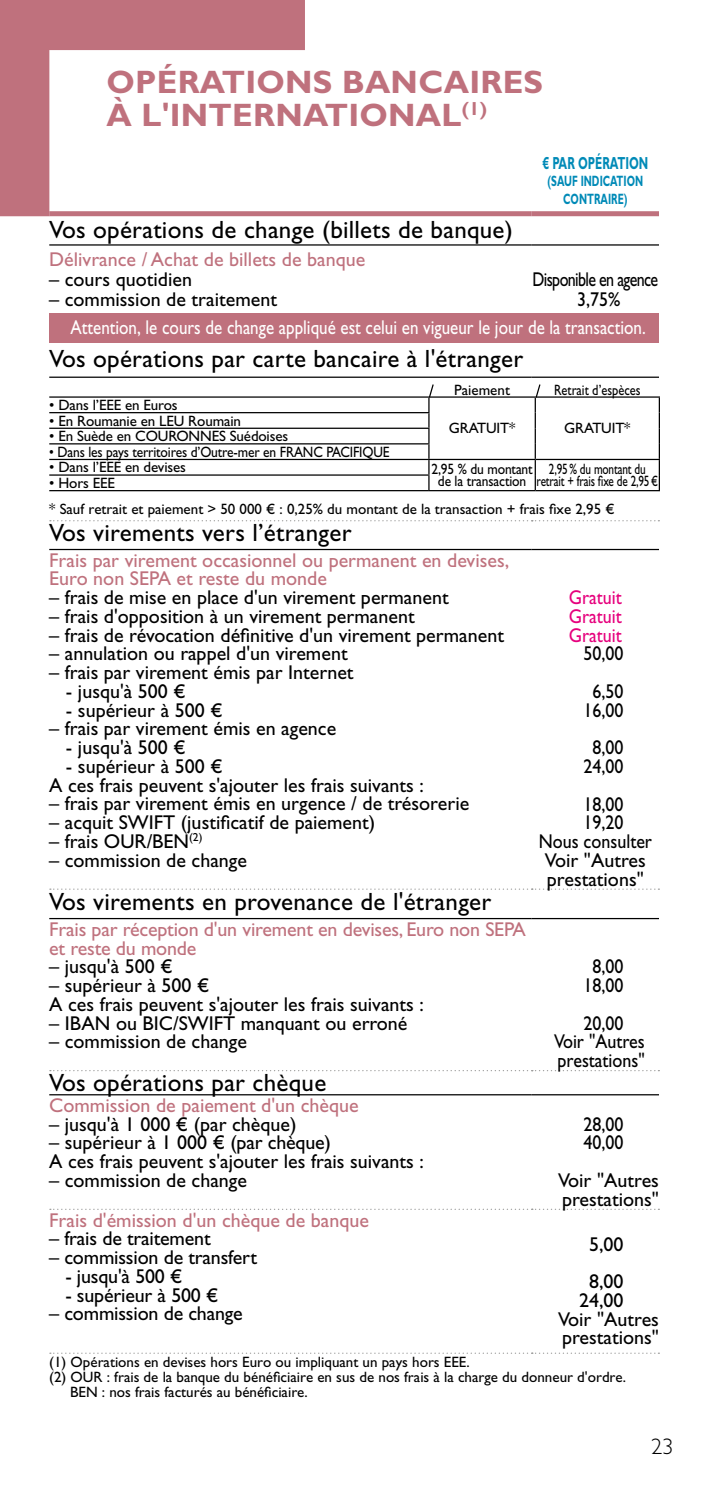
<style>
.page{position:relative;width:709px;height:1489px;background:#fff}
.page>*{position:absolute;margin:0;border:0;box-sizing:border-box;transform-origin:0 0}
.t1{font:700 32.5px/32.5px "Gill Sans Std";letter-spacing:.01em;color:#bf717d}
.t2{font:25px "Gill Sans Std";letter-spacing:.01em;color:#000}
.t3{font:300 22.5px "Gill Sans Std";color:#000}
.t4{font:20px/18.8px "Gill Sans Std";color:#000}
.t5{font:20px/18.8px "Gill Sans Std";color:#bf717d}
.t6{font:20px/18.8px "Gill Sans Std";color:#000;text-align:center;scale:.9 1}
.t7{font:20px "Gill Sans Std";color:#fff;scale:.85 1}
.t8{font:20px/20px "Gill Sans Std";letter-spacing:-.04em;color:#000;text-align:center;scale:.8 1}
.t9{font:20px/18.8px "Gill Sans Std";color:#e6007d;text-align:justify;scale:.9 1}
.t10{font:700 17.5px "Gill Sans Std";color:#008ab7;scale:.64 1}
.t11{font:15px "Gill Sans Std";color:#000}
.t12{font:15px/12.5px "Gill Sans Std";color:#000;text-align:center;scale:.9 1}
.t13{font:15px "Gill Sans Std";color:#000;scale:.75 1}
.t14{font:700 15px/17.5px "Gill Sans Std";color:#008ab7;text-align:center;scale:.64 1}
.t15{font:15px "Gill Sans Std";color:#000;scale:.83 1}
</style>
<div class="page">
<div style="left:49px;top:313px;width:610px;height:30px;background:#bf717d"></div>
<svg style="left:50px;top:520px;width:609px;height:1px"></svg>
<svg style="left:50px;top:888px;width:609px;height:1px"></svg>
<svg style="left:50px;top:1070px;width:609px;height:1px"></svg>
<svg style="left:50px;top:1208px;width:609px;height:1px"></svg>
<hr style="left:49px;top:917px;width:482px;height:2px;background:#000">
<hr style="left:531px;top:917px;width:128px;height:2px;background:#000">
<hr style="left:49px;top:1094px;width:482px;height:1px;background:#000">
<hr style="left:531px;top:1094px;width:128px;height:1px;background:#000">
<div style="left:49px;top:211px;width:482px;height:5px;background:#bf717d"></div>
<div style="left:531px;top:211px;width:128px;height:5px;background:#bf717d"></div>
<hr style="left:49px;top:549px;width:482px;height:1px;background:#000">
<hr style="left:531px;top:549px;width:128px;height:1px;background:#000">
<hr style="left:49px;top:376px;width:482px;height:2px;background:#000">
<hr style="left:531px;top:376px;width:128px;height:2px;background:#000">
<hr style="left:49px;top:244px;width:482px;height:1px;background:#000">
<hr style="left:531px;top:244px;width:128px;height:1px;background:#000">
<svg style="left:50px;top:1352px;width:609px;height:1px"></svg>
<svg style="left:0;top:0;width:305px;height:216px"></svg>
<hr style="left:49px;top:396px;width:380px;height:1px;background:#000">
<hr style="left:429px;top:396px;width:106px;height:1px;background:#000">
<hr style="left:535px;top:396px;width:125px;height:1px;background:#000">
<hr style="left:49px;top:412px;width:380px;height:1px;background:#000">
<hr style="left:49px;top:427px;width:380px;height:2px;background:#000">
<hr style="left:49px;top:443px;width:380px;height:1px;background:#000">
<hr style="left:49px;top:459px;width:380px;height:1px;background:#000">
<hr style="left:429px;top:459px;width:106px;height:1px;background:#000">
<svg style="left:534px;top:384px;width:7px;height:106px"></svg>
<hr style="left:535px;top:459px;width:125px;height:1px;background:#000">
<svg style="left:658px;top:397px;width:2px;height:93px"></svg>
<hr style="left:49px;top:474px;width:380px;height:1px;background:#000">
<hr style="left:49px;top:490px;width:380px;height:1px;background:#000">
<svg style="left:428px;top:384px;width:6px;height:106px"></svg>
<hr style="left:429px;top:490px;width:106px;height:1px;background:#000">
<hr style="left:535px;top:490px;width:125px;height:1px;background:#000">
<h1 class="t1" style="left:106px;top:66px;width:438px">OPÉRATIONS BANCAIRES<br>À L'INTERNATIONAL<sup>(1)</sup></h1>
<p class="t10" style="left:542px;top:152px;width:167px">€ PAR OPÉRATION</p>
<p class="t14" style="left:547px;top:172px;width:151px">(SAUF INDICATION<br>CONTRAIRE)</p>
<p class="t2" style="left:49px;top:215px;width:465px">Vos opérations de change (billets de banque)</p>
<p class="t5" style="left:49px;top:250px;width:317px">Délivrance / Achat de billets de banque</p>
<p class="t4" style="left:49px;top:270px;width:144px">– cours quotidien</p>
<p class="t4" style="left:49px;top:290px;width:229px">– commission de traitement</p>
<p class="t8" style="left:532px;top:269px;width:158px">Disponible en agence<br>3,75%</p>
<p class="t7" style="left:71px;top:316px;width:678px">Attention, le cours de change appliqué est celui en vigueur le jour de la transaction.</p>
<p class="t2" style="left:49px;top:344px;width:475px">Vos opérations par carte bancaire à l'étranger</p>
<p class="t11" style="left:49px;top:396px;width:130px">• Dans l’EEE en Euros</p>
<p class="t11" style="left:454px;top:381px;width:57px">Paiement</p>
<p class="t15" style="left:554px;top:381px;width:106px">Retrait d’espèces</p>
<p class="t11" style="left:49px;top:412px;width:193px">• En Roumanie en LEU Roumain</p>
<p class="t11" style="left:49px;top:427px;width:240px">• En Suède en COURONNES Suédoises</p>
<p class="t12" style="left:49px;top:445px;width:380px">• Dans les pays territoires d’Outre-mer en FRANC PACIFIQUE</p>
<p class="t11" style="left:49px;top:458px;width:138px">• Dans l’EEE en devises</p>
<p class="t12" style="left:431px;top:462px;width:114px">2,95 % du montant de la transaction</p>
<p class="t13" style="left:549px;top:460px;width:130px">2,95% du montant du</p>
<p class="t11" style="left:449px;top:419px;width:68px">GRATUIT*</p>
<p class="t11" style="left:564px;top:419px;width:68px">GRATUIT*</p>
<p class="t11" style="left:49px;top:474px;width:67px">• Hors EEE</p>
<p class="t13" style="left:536px;top:472px;width:163px">retrait + frais fixe de 2,95€</p>
<p class="t11" style="left:49px;top:500px;width:567px">* Sauf retrait et paiement &gt; 50 000 € : 0,25% du montant de la transaction + frais fixe 2,95 €</p>
<p class="t2" style="left:49px;top:518px;width:304px">Vos virements vers l’étranger</p>
<p class="t5" style="left:49px;top:550px;width:461px">Frais par virement occasionnel ou permanent en devises,<br>Euro non SEPA et reste du monde</p>
<p class="t4" style="left:49px;top:588px;width:401px">– frais de mise en place d'un virement permanent</p>
<p class="t4" style="left:49px;top:607px;width:367px">– frais d'opposition à un virement permanent</p>
<p class="t4" style="left:49px;top:625px;width:456px">– frais de révocation définitive d'un virement permanent</p>
<p class="t4" style="left:49px;top:644px;width:300px">– annulation ou rappel d'un virement</p>
<p class="t4" style="left:49px;top:663px;width:306px">– frais par virement émis par Internet</p>
<p class="t4" style="left:66px;top:682px;width:121px">- jusqu'à 500 €</p>
<p class="t4" style="left:66px;top:700px;width:158px">- supérieur à 500 €</p>
<p class="t4" style="left:49px;top:719px;width:288px">– frais par virement émis en agence</p>
<p class="t4" style="left:66px;top:738px;width:121px">- jusqu'à 500 €</p>
<p class="t4" style="left:49px;top:757px;width:376px;text-indent:17px">- supérieur à 500 €<br>A ces frais peuvent s'ajouter les frais suivants :</p>
<p class="t4" style="left:49px;top:794px;width:421px">– frais par virement émis en urgence / de trésorerie</p>
<p class="t4" style="left:49px;top:813px;width:327px">– acquit SWIFT (justificatif de paiement)</p>
<p class="t4" style="left:49px;top:832px;width:155px">– frais OUR/BEN<sup>(2)</sup></p>
<p class="t4" style="left:49px;top:850px;width:199px">– commission de change</p>
<p class="t9" style="left:569px;top:588px;width:60px">Gratuit Gratuit Gratuit</p>
<p class="t6" style="left:583px;top:635px;width:46px;line-height:37.5px">50,00<br>6,50</p>
<p class="t6" style="left:583px;top:691px;width:46px;line-height:37.5px">16,00<br>8,00</p>
<p class="t6" style="left:583px;top:747px;width:46px;line-height:37.5px;text-align:left">24,00<br>18,00</p>
<p class="t6" style="left:583px;top:813px;width:46px">19,20</p>
<p class="t6" style="left:538px;top:832px;width:127px">Nous consulter</p>
<p class="t4" style="left:545px;top:850px;width:102px">Voir "Autres</p>
<p class="t4" style="left:547px;top:869px;width:98px">prestations"</p>
<p class="t2" style="left:49px;top:887px;width:443px">Vos virements en provenance de l'étranger</p>
<p class="t5" style="left:49px;top:919px;width:478px">Frais par réception d'un virement en devises, Euro non SEPA et reste du monde</p>
<p class="t4" style="left:49px;top:957px;width:125px">– jusqu'à 500 €</p>
<p class="t4" style="left:49px;top:975px;width:376px">– supérieur à 500 €<br>A ces frais peuvent s'ajouter les frais suivants :</p>
<p class="t4" style="left:49px;top:1013px;width:360px">– IBAN ou BIC/SWIFT manquant ou erroné</p>
<p class="t4" style="left:49px;top:1032px;width:199px">– commission de change</p>
<p class="t6" style="left:583px;top:957px;width:46px">8,00<br>18,00</p>
<p class="t6" style="left:554px;top:1013px;width:102px">20,00<br>Voir "Autres prestations"</p>
<p class="t2" style="left:49px;top:1068px;width:278px">Vos opérations par chèque</p>
<p class="t5" style="left:49px;top:1095px;width:311px">Commission de paiement d'un chèque</p>
<p class="t4" style="left:49px;top:1114px;width:249px">– jusqu'à 1 000 € (par chèque)</p>
<p class="t4" style="left:49px;top:1133px;width:376px">– supérieur à 1 000 € (par chèque)<br>A ces frais peuvent s'ajouter les frais suivants :</p>
<p class="t4" style="left:49px;top:1170px;width:199px">– commission de change</p>
<p class="t5" style="left:49px;top:1210px;width:321px">Frais d'émission d'un chèque de banque</p>
<p class="t4" style="left:49px;top:1229px;width:163px">– frais de traitement</p>
<p class="t4" style="left:49px;top:1247px;width:209px">– commission de transfert</p>
<p class="t4" style="left:65px;top:1266px;width:118px">- jusqu'à 500 €</p>
<p class="t4" style="left:65px;top:1285px;width:154px">- supérieur à 500 €</p>
<p class="t4" style="left:49px;top:1304px;width:195px">– commission de change</p>
<p class="t6" style="left:583px;top:1114px;width:46px;text-align:left">28,00<br>40,00</p>
<p class="t4" style="left:558px;top:1170px;width:102px">Voir "Autres prestations"</p>
<p class="t4" style="left:589px;top:1224px;width:36px;line-height:37.5px">5,00<br>8,00</p>
<p class="t4" style="left:558px;top:1290px;width:102px;text-indent:21px">24,00<br>Voir "Autres prestations"</p>
<p class="t11" style="left:49px;top:1353px;width:422px">(1) Opérations en devises hors Euro ou impliquant un pays hors EEE.</p>
<p class="t11" style="left:49px;top:1368px;width:578px">(2) OUR : frais de la banque du bénéficiaire en sus de nos frais à la charge du donneur d'ordre.</p>
<p class="t11" style="left:70px;top:1383px;width:239px">BEN : nos frais facturés au bénéficiaire.</p>
<p class="t3" style="left:651px;top:1433px;width:24px">23</p>
</div>
